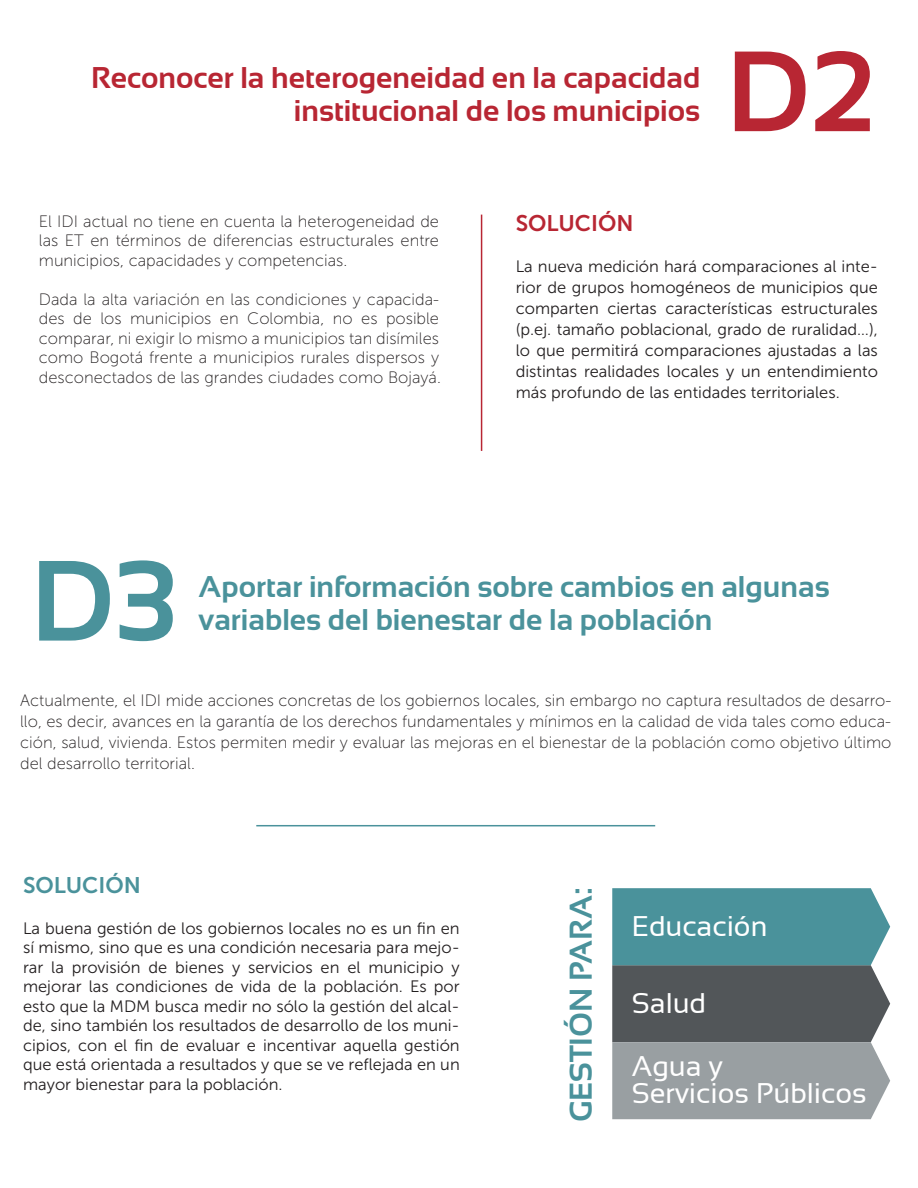
<style>
.page{position:relative;width:918px;height:1188px;background:#fff}
.page>*{position:absolute;margin:0;border:0;box-sizing:border-box;transform-origin:0 0}
.t1{font:700 114px "Sansation";color:#b82633}
.t2{font:700 114px "Sansation";color:#4a929b}
.t3{font:700 31.5px "Sansation";color:#4a929b}
.t4{font:700 30px/33px "Sansation";color:#4a929b}
.t5{font:700 30px/33px "Sansation";color:#b82633;text-align:right}
.t6{font:28.5px/26.8px "Sansation";color:#fff}
.t7{font:22.5px "Museo Sans 700";color:#b82633}
.t8{font:22.5px "Museo Sans 700";color:#4a929b}
.t9{font:16.5px/19.5px "Museo Sans 300";color:#231f20;text-align:justify}
.t10{font:16.5px/19.5px "Museo Sans 100";color:#231f20;text-align:justify}
</style>
<div class="page">
<hr style="left:481px;top:215px;width:1px;height:236px;background:#b82633">
<svg style="left:612px;top:888px;width:278px;height:231px;background:#6c868b"></svg>
<hr style="left:256px;top:825px;width:399px;height:1px;background:#4a929b">
<h3 class="t5" style="left:91px;top:61px;width:611px">Reconocer la heterogeneidad en la capacidad institucional de los municipios</h3>
<h1 class="t1" style="left:726px;top:28px;width:150px">D2</h1>
<p class="t10" style="left:39px;top:211px;width:402px">El IDI actual no tiene en cuenta la heterogeneidad de las ET en términos de diferencias estructurales entre municipios, capacidades y competencias.</p>
<p class="t10" style="left:39px;top:289px;width:404px">Dada la alta variación en las condiciones y capacida&shy;des de los municipios en Colombia, no es posible comparar, ni exigir lo mismo a municipios tan disímiles como Bogotá frente a municipios rurales dispersos y desconectados de las grandes ciudades como Bojayá.</p>
<h3 class="t7" style="left:516px;top:211px;width:119px">SOLUCIÓN</h3>
<p class="t9" style="left:516px;top:255px;width:364px;line-height:21px">La nueva medición hará comparaciones al inte&shy;rior de grupos homogéneos de municipios que comparten ciertas características estructurales (p.ej. tamaño poblacional, grado de ruralidad…), lo que permitirá comparaciones ajustadas a las distintas realidades locales y un entendimiento más profundo de las entidades territoriales.</p>
<h1 class="t2" style="left:31px;top:537px;width:147px">D3</h1>
<h3 class="t4" style="left:199px;top:571px;width:633px">Aportar información sobre cambios en algunas variables del bienestar de la población</h3>
<p class="t10" style="left:20px;top:690px;width:873px;line-height:21px">Actualmente, el IDI mide acciones concretas de los gobiernos locales, sin embargo no captura resultados de desarro&shy;llo, es decir, avances en la garantía de los derechos fundamentales y mínimos en la calidad de vida tales como educa&shy;ción, salud, vivienda. Estos permiten medir y evaluar las mejoras en el bienestar de la población como objetivo último del desarrollo territorial.</p>
<h3 class="t8" style="left:23px;top:873px;width:119px">SOLUCIÓN</h3>
<p class="t9" style="left:23px;top:918px;width:438px">La buena gestión de los gobiernos locales no es un fin en sí mismo, sino que es una condición necesaria para mejo&shy;rar la provisión de bienes y servicios en el municipio y mejorar las condiciones de vida de la población. Es por esto que la MDM busca medir no sólo la gestión del alcal&shy;de, sino también los resultados de desarrollo de los muni&shy;cipios, con el fin de evaluar e incentivar aquella gestión que está orientada a resultados y que se ve reflejada en un mayor bienestar para la población.</p>
<h2 class="t3" style="left:563px;top:1122px;width:236px;rotate:-90deg">GESTIÓN PARA:</h2>
<h3 class="t6" style="left:632px;top:912px;width:137px">Educación</h3>
<h3 class="t6" style="left:632px;top:989px;width:76px">Salud</h3>
<h3 class="t6" style="left:632px;top:1053px;width:236px">Agua y<br>Servicios Públicos</h3>
</div>
